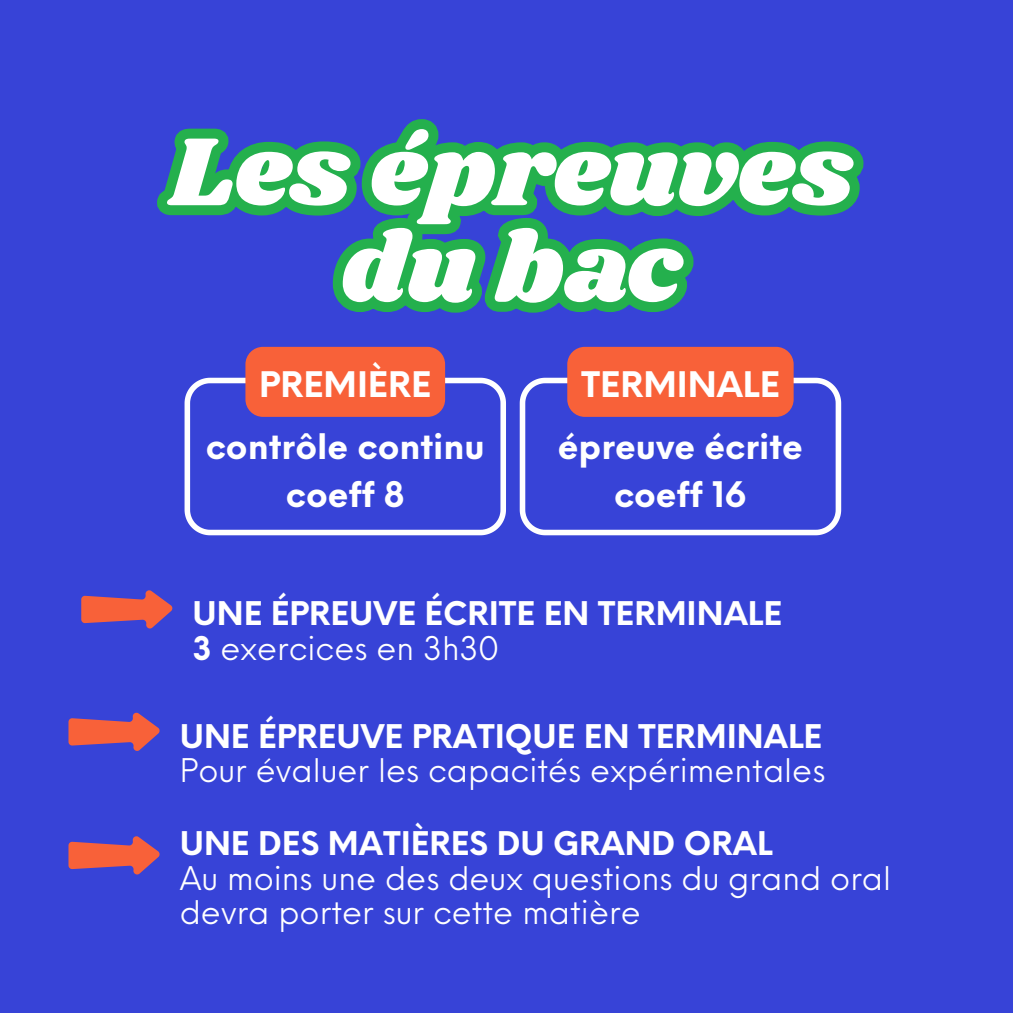
<style>
.page{position:relative;width:1013px;height:1013px;background:#fff}
.page>*{position:absolute;margin:0;border:0;box-sizing:border-box;transform-origin:0 0}
.t1{font:100px/96.5px "Shrikhand";color:#fff;text-align:center}
.t2{font:700 34.38px/48px "Neue Einstellung";color:#fff;text-align:center}
.t3{font:31.88px/34.8px "Neue Einstellung";color:#fff}
.t4{font:700 31.88px/34.8px "Neue Einstellung";color:#fff}
.s1{font-weight:400}
</style>
<div class="page">
<div style="left:0;top:0;width:1012px;height:1012px;background:#3743d7"></div>
<svg style="left:81px;top:590px;width:91px;height:38px"></svg>
<svg style="left:184px;top:378px;width:322px;height:157px"></svg>
<svg style="left:157px;top:119px;width:707px;height:97px"></svg>
<svg style="left:316px;top:204px;width:394px;height:109px"></svg>
<div style="left:245px;top:347px;width:200px;height:70px;background:#f86139;border-radius:17px"></div>
<svg style="left:519px;top:378px;width:322px;height:157px"></svg>
<div style="left:567px;top:347px;width:226px;height:70px;background:#f86139;border-radius:17px"></div>
<svg style="left:68px;top:712px;width:91px;height:39px"></svg>
<svg style="left:68px;top:836px;width:91px;height:38px"></svg>
<h1 class="t1" style="left:170px;top:127px;width:685px">Les épreuves du bac</h1>
<p class="t2" style="left:259px;top:357px;width:174px">PREMIÈRE</p>
<h2 class="t2" style="left:206px;top:419px;width:280px">contrôle continu coeff 8</h2>
<h2 class="t2" style="left:581px;top:357px;width:200px">TERMINALE</h2>
<h4 class="t2" style="left:558px;top:419px;width:247px">épreuve écrite coeff 16</h4>
<p class="t4" style="left:192px;top:593px;width:591px">UNE ÉPREUVE ÉCRITE EN TERMINALE<br>3 <span class="s1">exercices en 3h30</span></p>
<p class="t4" style="left:180px;top:715px;width:644px">UNE ÉPREUVE PRATIQUE EN TERMINALE</p>
<p class="t3" style="left:180px;top:750px;width:647px">Pour évaluer les capacités expérimentales</p>
<p class="t4" style="left:180px;top:823px;width:594px">UNE DES MATIÈRES DU GRAND ORAL</p>
<p class="t3" style="left:180px;top:857px;width:713px">Au moins une des deux questions du grand oral devra porter sur cette matière</p>
</div>
